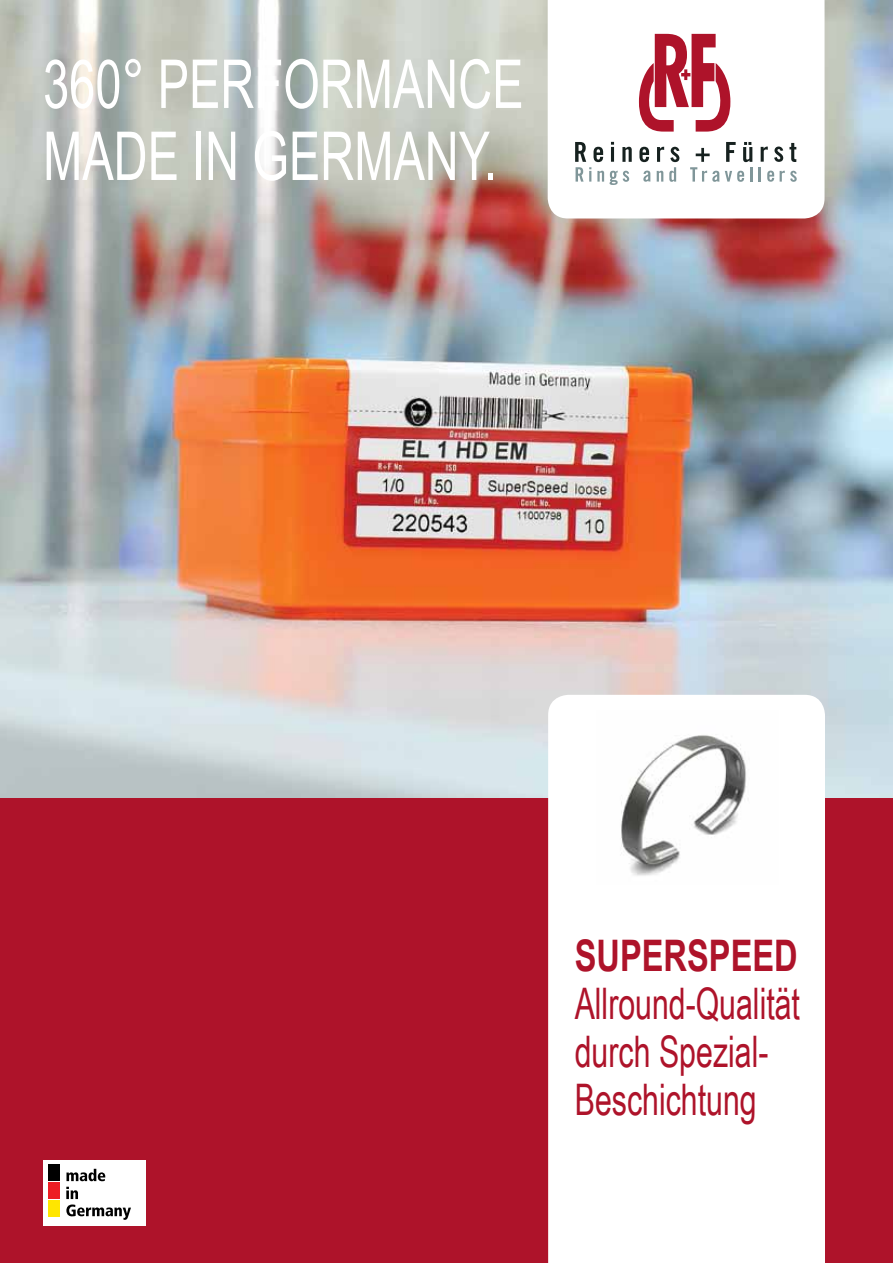
<style>
.page{position:relative;width:893px;height:1263px;background:#fff}
.page>*{position:absolute;margin:0;border:0;box-sizing:border-box;transform-origin:0 0}
.t1{font:67.5px/72px "Arial Narrow";color:#fff;scale:.85 1}
.t2{font:43.5px/48px "Arial Narrow";color:#ae132a;scale:.85 1}
.t3{font:700 43.5px "Arial";color:#ae132a;scale:.75 1}
</style>
<div class="page">
<img style="left:0;top:0;width:893px;height:799px">
<div style="left:0;top:799px;width:893px;height:464px;background:#ae132a"></div>
<div style="left:548px;top:695px;width:277px;height:568px;background:#fff"></div>
<svg style="left:548px;top:0;width:276px;height:218px"></svg>
<div style="left:43px;top:1160px;width:102px;height:65px;background:#fff"></div>
<div style="left:49px;top:1201px;width:11px;height:16px;background:#ffe600"></div>
<svg style="left:66px;top:1187px;width:65px;height:33px"></svg>
<svg style="left:66px;top:1169px;width:39px;height:12px"></svg>
<div style="left:49px;top:1182px;width:11px;height:17px;background:#ed1d24"></div>
<div style="left:49px;top:1165px;width:11px;height:16px;background:#000"></div>
<svg style="left:639px;top:34px;width:91px;height:98px"></svg>
<svg style="left:639px;top:147px;width:10px;height:15px"></svg>
<svg style="left:575px;top:142px;width:57px;height:43px"></svg>
<svg style="left:643px;top:171px;width:7px;height:11px"></svg>
<svg style="left:657px;top:147px;width:22px;height:35px"></svg>
<svg style="left:690px;top:148px;width:29px;height:34px"></svg>
<svg style="left:725px;top:142px;width:27px;height:40px"></svg>
<svg style="left:759px;top:143px;width:38px;height:39px"></svg>
<img style="left:596px;top:710px;width:182px;height:175px">
<h1 class="t1" style="left:43px;top:46px;width:567px">360° PERFORMANCE<br>MADE IN GERMANY.</h1>
<p class="t3" style="left:575px;top:926px;width:299px">SUPERSPEED</p>
<p class="t2" style="left:575px;top:978px;width:266px">Allround-Qualität durch Spezial-<br>Beschichtung</p>
</div>
